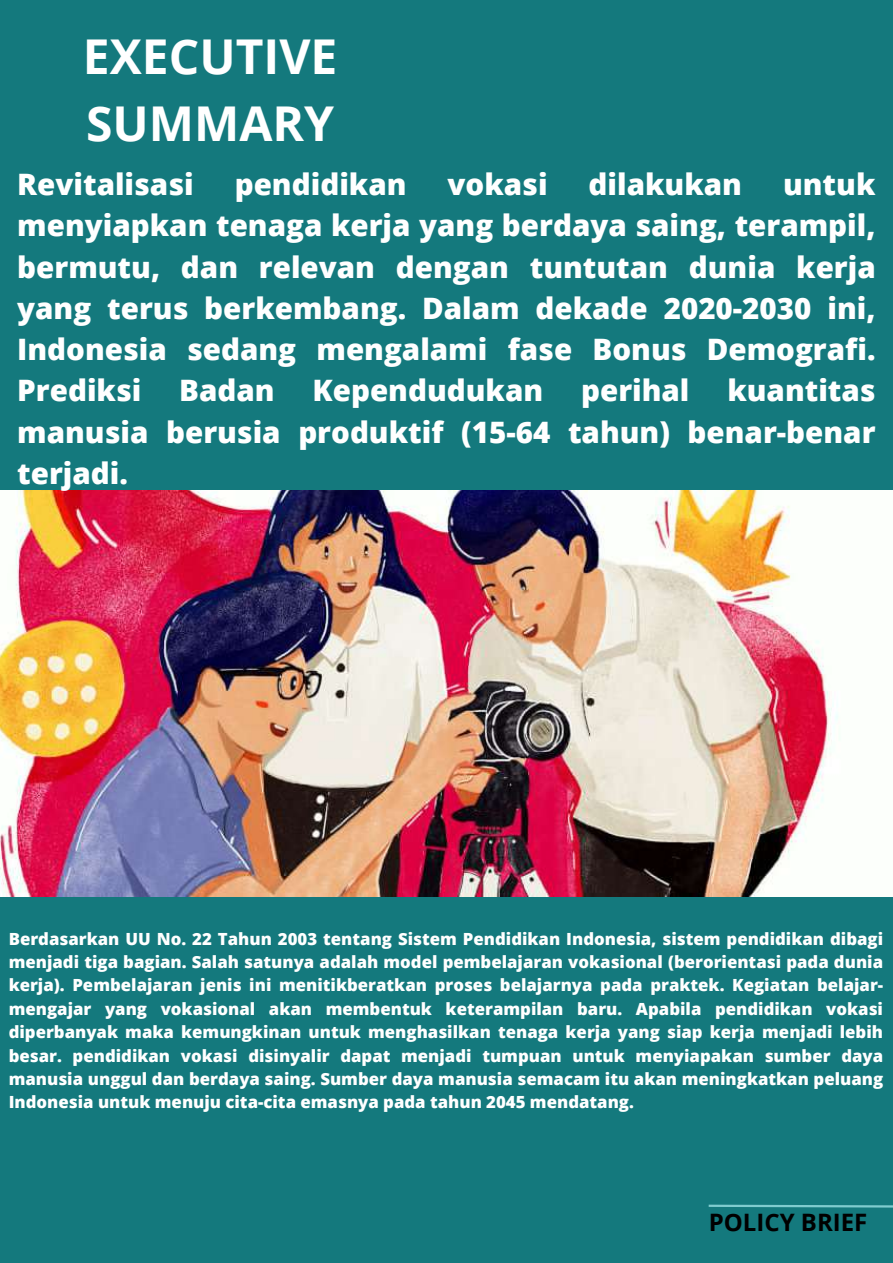
<style>
.page{position:relative;width:893px;height:1263px;background:#14797d}
.page>*{position:absolute;margin:0;border:0;box-sizing:border-box;transform-origin:0 0}
.t1{font:700 48px/66.9px "Open Sans";color:#fff}
.t2{font:800 29.55px/41.2px "Open Sans";color:#fff;text-align:justify}
.t3{font:700 24px "Open Sans";color:#000}
.t4{font:800 16.8px/23.4px "Open Sans";color:#fff;text-align:justify}
</style>
<div class="page">
<svg style="left:708px;top:1204px;width:185px;height:4px"></svg>
<img style="left:0;top:490px;width:893px;height:406px">
<h1 class="t1" style="left:83px;top:22px;width:256px">EXECUTIVE<br>SUMMARY</h1>
<h2 class="t2" style="left:17px;top:163px;width:178px">Revitalisasi</h2>
<h2 class="t2" style="left:235px;top:163px;width:173px">pendidikan</h2>
<h2 class="t2" style="left:447px;top:163px;width:102px">vokasi</h2>
<h2 class="t2" style="left:588px;top:163px;width:155px">dilakukan</h2>
<h2 class="t2" style="left:17px;top:163px;width:860px;text-indent:766px">untuk menyiapkan tenaga kerja yang berdaya saing, terampil, bermutu, dan relevan dengan tuntutan dunia kerja yang terus berkembang. Dalam dekade 2020-2030 ini, Indonesia sedang mengalami fase Bonus Demografi.<br>Prediksi</h2>
<h2 class="t2" style="left:17px;top:369px;width:860px;text-indent:710px">kuantitas manusia berusia produktif (15-64 tahun) benar-benar terjadi.</h2>
<h2 class="t2" style="left:179px;top:369px;width:97px">Badan</h2>
<h2 class="t2" style="left:312px;top:369px;width:232px">Kependudukan</h2>
<h2 class="t2" style="left:581px;top:369px;width:110px">perihal</h2>
<p class="t4" style="left:9px;top:926px;width:876px">Berdasarkan UU No. 22 Tahun 2003 tentang Sistem Pendidikan Indonesia, sistem pendidikan dibagi menjadi tiga bagian. Salah satunya adalah model pembelajaran vokasional (berorientasi pada dunia kerja). Pembelajaran jenis ini menitikberatkan proses belajarnya pada praktek. Kegiatan belajar&shy;mengajar yang vokasional akan membentuk keterampilan baru. Apabila pendidikan vokasi diperbanyak maka kemungkinan untuk menghasilkan tenaga kerja yang siap kerja menjadi lebih besar. pendidikan vokasi disinyalir dapat menjadi tumpuan untuk menyiapakan sumber daya manusia unggul dan berdaya saing. Sumber daya manusia semacam itu akan meningkatkan peluang Indonesia untuk menuju cita-cita emasnya pada tahun 2045 mendatang.</p>
<h3 class="t3" style="left:708px;top:1205px;width:160px">POLICY BRIEF</h3>
</div>
